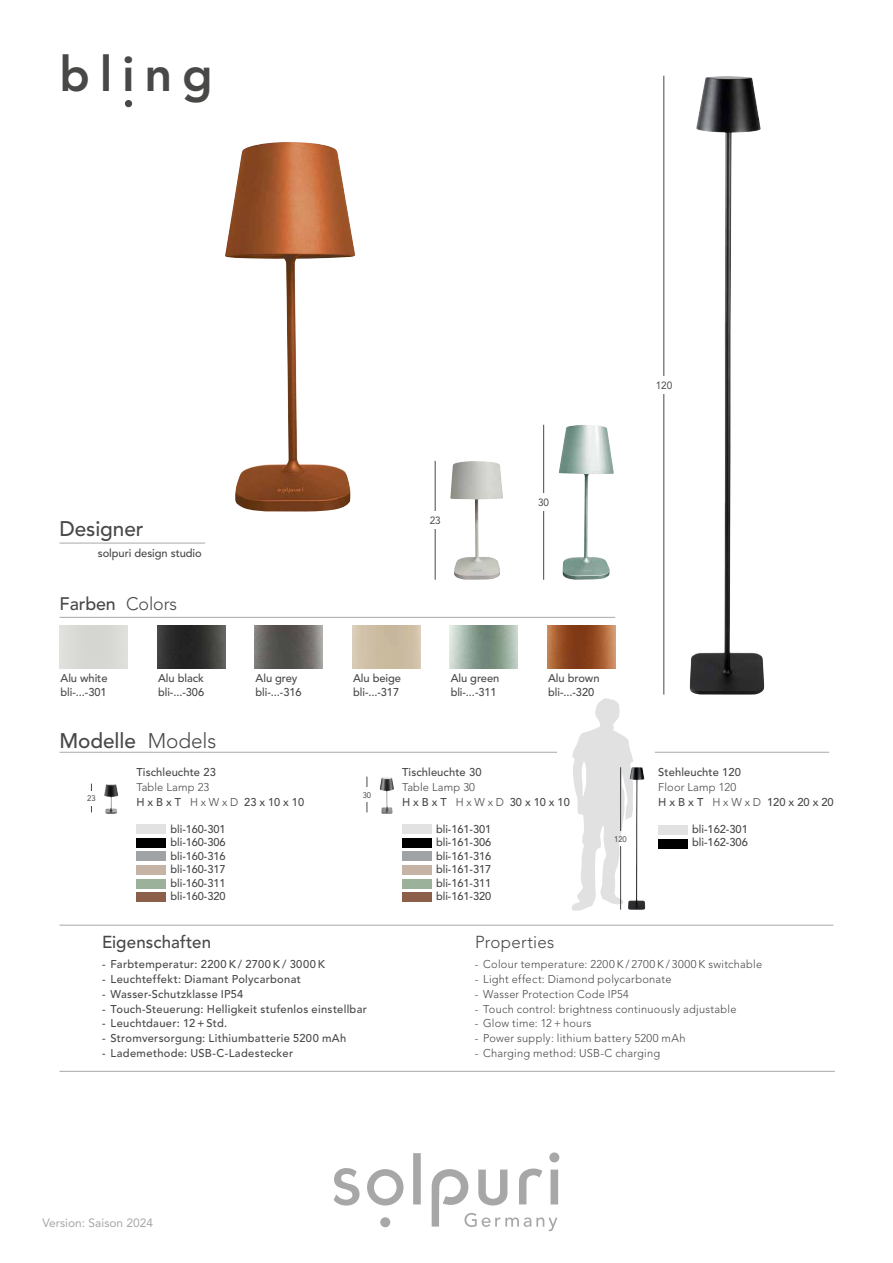
<style>
.page{position:relative;width:893px;height:1263px;background:#fff}
.page>*{position:absolute;margin:0;border:0;box-sizing:border-box;transform-origin:0 0}
.t1{font:800 48.6px "Avenir LT Std";letter-spacing:.2em;color:#484847}
.t2{font:500 21px "Avenir LT Std";letter-spacing:-.005em;color:#484847}
.t3{font:500 18px "Avenir LT Std";letter-spacing:-.005em;color:#484847}
.t4{font:500 17.25px "Avenir LT Std";letter-spacing:.005em;color:#484847}
.t5{font:300 17.25px "Avenir LT Std";letter-spacing:.01em;color:#484847}
.t6{font:12px "Avenir LT Std";color:#a7a7a8}
.t7{font:500 11.25px/13.5px "Avenir LT Std";letter-spacing:.01em;color:#484847}
.t8{font:300 11.25px/15px "Avenir LT Std";letter-spacing:.025em;color:#484847}
.t9{font:500 11.25px "Avenir LT Std";letter-spacing:.03em;color:#484847}
.t10{font:10.5px "Avenir LT Std";letter-spacing:-.015em;color:#484847;scale:.95 1}
.t11{font:8.1px "Avenir LT Std";letter-spacing:-.015em;color:#484847;scale:.95 1}
.s1{font-weight:300}
.s2{font-weight:500}
</style>
<div class="page">
<svg style="left:367px;top:1169px;width:36px;height:36px"></svg>
<div style="left:413px;top:1153px;width:8px;height:51px;background:#a7a7a8"></div>
<div style="left:380px;top:1217px;width:10px;height:10px;background:#a7a7a8;border-radius:50%"></div>
<div style="left:549px;top:1152px;width:10px;height:10px;background:#a7a7a8;border-radius:50%"></div>
<div style="left:551px;top:1169px;width:7px;height:35px;background:#a7a7a8"></div>
<svg style="left:334px;top:1168px;width:25px;height:37px"></svg>
<svg style="left:432px;top:1168px;width:125px;height:63px"></svg>
<hr style="left:60px;top:1071px;width:775px;height:1px;background:#a9a9aa">
<hr style="left:60px;top:752px;width:497px;height:1px;background:#a9a9aa">
<hr style="left:655px;top:752px;width:174px;height:1px;background:#a9a9aa">
<svg style="left:572px;top:698px;width:61px;height:213px"></svg>
<hr style="left:60px;top:925px;width:773px;height:1px;background:#a9a9aa">
<div style="left:125px;top:100px;width:7px;height:7px;background:#484847;border-radius:50%"></div>
<hr style="left:60px;top:543px;width:145px;height:1px;background:#a9a9aa">
<div style="left:658px;top:826px;width:30px;height:9px;background:#e1e2e1"></div>
<div style="left:658px;top:839px;width:30px;height:9px;background:#000"></div>
<div style="left:402px;top:824px;width:30px;height:10px;background:#e1e2e1"></div>
<div style="left:402px;top:838px;width:30px;height:9px;background:#000"></div>
<div style="left:402px;top:852px;width:30px;height:9px;background:#a0a3a5"></div>
<div style="left:402px;top:865px;width:30px;height:9px;background:#c5b3a5"></div>
<div style="left:402px;top:879px;width:30px;height:9px;background:#9cb199"></div>
<div style="left:402px;top:892px;width:30px;height:10px;background:#8c5f4b"></div>
<hr style="left:620px;top:767px;width:1px;height:143px;background:#484847">
<svg style="left:608px;top:831px;width:20px;height:15px"></svg>
<hr style="left:367px;top:777px;width:1px;height:35px;background:#484847">
<div style="left:354px;top:787px;width:26px;height:15px;background:#fff"></div>
<hr style="left:664px;top:76px;width:1px;height:618px;background:#484847">
<div style="left:651px;top:377px;width:26px;height:17px;background:#fff"></div>
<img style="left:628px;top:767px;width:17px;height:143px">
<img style="left:689px;top:76px;width:75px;height:619px">
<img style="left:380px;top:777px;width:14px;height:37px">
<div style="left:136px;top:824px;width:30px;height:10px;background:#e1e2e1"></div>
<div style="left:136px;top:838px;width:30px;height:9px;background:#000"></div>
<div style="left:136px;top:852px;width:30px;height:9px;background:#a0a3a5"></div>
<div style="left:136px;top:865px;width:30px;height:9px;background:#c5b3a5"></div>
<div style="left:136px;top:879px;width:30px;height:9px;background:#9cb199"></div>
<div style="left:136px;top:892px;width:30px;height:10px;background:#8c5f4b"></div>
<svg style="left:91px;top:784px;width:1px;height:28px"></svg>
<div style="left:79px;top:791px;width:25px;height:14px;background:#fff"></div>
<img style="left:104px;top:784px;width:14px;height:30px">
<hr style="left:60px;top:617px;width:555px;height:1px;background:#a9a9aa">
<img style="left:157px;top:626px;width:68px;height:42px">
<img style="left:255px;top:626px;width:68px;height:42px">
<img style="left:547px;top:626px;width:68px;height:42px">
<hr style="left:435px;top:461px;width:1px;height:119px;background:#484847">
<div style="left:422px;top:512px;width:26px;height:17px;background:#fff"></div>
<hr style="left:543px;top:425px;width:1px;height:155px;background:#484847">
<div style="left:531px;top:494px;width:25px;height:17px;background:#fff"></div>
<img style="left:558px;top:425px;width:56px;height:155px">
<img style="left:450px;top:461px;width:53px;height:119px">
<img style="left:225px;top:142px;width:131px;height:370px">
<h1 class="t1" style="left:60px;top:46px;width:155px">bling</h1>
<p class="t10" style="left:656px;top:379px;width:19px">120</p>
<h2 class="t2" style="left:60px;top:517px;width:85px">Designer</h2>
<p class="t7" style="left:98px;top:547px;width:106px">solpuri design studio</p>
<h3 class="t3" style="left:60px;top:593px;width:119px">Farben <span class="s1">Colors</span></h3>
<p class="t10" style="left:430px;top:514px;width:13px">23</p>
<p class="t10" style="left:538px;top:496px;width:13px">30</p>
<p class="t7" style="left:61px;top:672px;width:48px">Alu white bli-...-301</p>
<p class="t7" style="left:256px;top:672px;width:48px">Alu grey bli-...-316</p>
<p class="t7" style="left:353px;top:672px;width:50px">Alu beige bli-...-317</p>
<p class="t7" style="left:451px;top:672px;width:50px">Alu green bli-...-311</p>
<p class="t7" style="left:548px;top:672px;width:53px">Alu brown bli-...-320</p>
<p class="t7" style="left:158px;top:672px;width:48px">Alu black bli-...-306</p>
<h2 class="t2" style="left:60px;top:728px;width:158px">Modelle <span class="s1">Models</span></h2>
<p class="t11" style="left:87px;top:794px;width:10px">23</p>
<p class="t7" style="left:136px;top:765px;width:81px">Tischleuchte 23</p>
<p class="t8" style="left:136px;top:779px;width:169px">Table Lamp 23<br><span class="s2">H x B x T</span> H x W x D <span class="s2">23 x 10 x 10</span></p>
<p class="t7" style="left:170px;top:822px;width:57px;text-align:justify">bli-160-301 bli-160-306 bli-160-316 bli-160-317 bli-160-311 bli-160-320</p>
<p class="t11" style="left:363px;top:790px;width:10px">30</p>
<p class="t7" style="left:402px;top:765px;width:81px">Tischleuchte 30</p>
<p class="t8" style="left:402px;top:779px;width:169px">Table Lamp 30<br><span class="s2">H x B x T</span> H x W x D <span class="s2">30 x 10 x 10</span></p>
<p class="t7" style="left:436px;top:822px;width:57px;text-align:justify">bli-161-301 bli-161-306 bli-161-316 bli-161-317 bli-161-311 bli-161-320</p>
<h3 class="t4" style="left:102px;top:932px;width:111px">Eigenschaften</h3>
<h3 class="t5" style="left:475px;top:932px;width:81px">Properties</h3>
<p class="t11" style="left:614px;top:834px;width:15px">120</p>
<p class="t7" style="left:658px;top:765px;width:84px">Stehleuchte 120</p>
<p class="t8" style="left:658px;top:779px;width:177px">Floor Lamp 120<br><span class="s2">H x B x T</span> H x W x D <span class="s2">120 x 20 x 20</span></p>
<p class="t7" style="left:692px;top:822px;width:57px">bli-162-301 bli-162-306</p>
<p class="t9" style="left:102px;top:958px;width:225px">- Farbtemperatur: 2200 K / 2700 K / 3000 K</p>
<p class="t9" style="left:102px;top:973px;width:200px">- Leuchteffekt: Diamant Polycarbonat</p>
<p class="t7" style="left:102px;top:987px;width:143px">- Wasser-Schutzklasse IP54</p>
<p class="t7" style="left:102px;top:1002px;width:266px">- Touch-Steuerung: Helligkeit stufenlos einstellbar</p>
<p class="t9" style="left:102px;top:1017px;width:127px">- Leuchtdauer: 12 + Std.</p>
<p class="t7" style="left:102px;top:1031px;width:246px">- Stromversorgung: Lithiumbatterie 5200 mAh</p>
<p class="t9" style="left:102px;top:1046px;width:193px">- Lademethode: USB-C-Ladestecker</p>
<p class="t6" style="left:43px;top:1216px;width:112px">Version: Saison 2024</p>
<p class="t8" style="left:475px;top:957px;width:289px">- Colour temperature: 2200 K / 2700 K / 3000 K switchable</p>
<p class="t8" style="left:475px;top:972px;width:198px">- Light effect: Diamond polycarbonate</p>
<p class="t8" style="left:475px;top:986px;width:156px">- Wasser Protection Code IP54</p>
<p class="t8" style="left:475px;top:1001px;width:263px">- Touch control: brightness continuously adjustable</p>
<p class="t8" style="left:475px;top:1016px;width:118px">- Glow time: 12 + hours</p>
<p class="t8" style="left:475px;top:1031px;width:212px">- Power supply: lithium battery 5200 mAh</p>
<p class="t8" style="left:475px;top:1045px;width:187px">- Charging method: USB-C charging</p>
</div>
